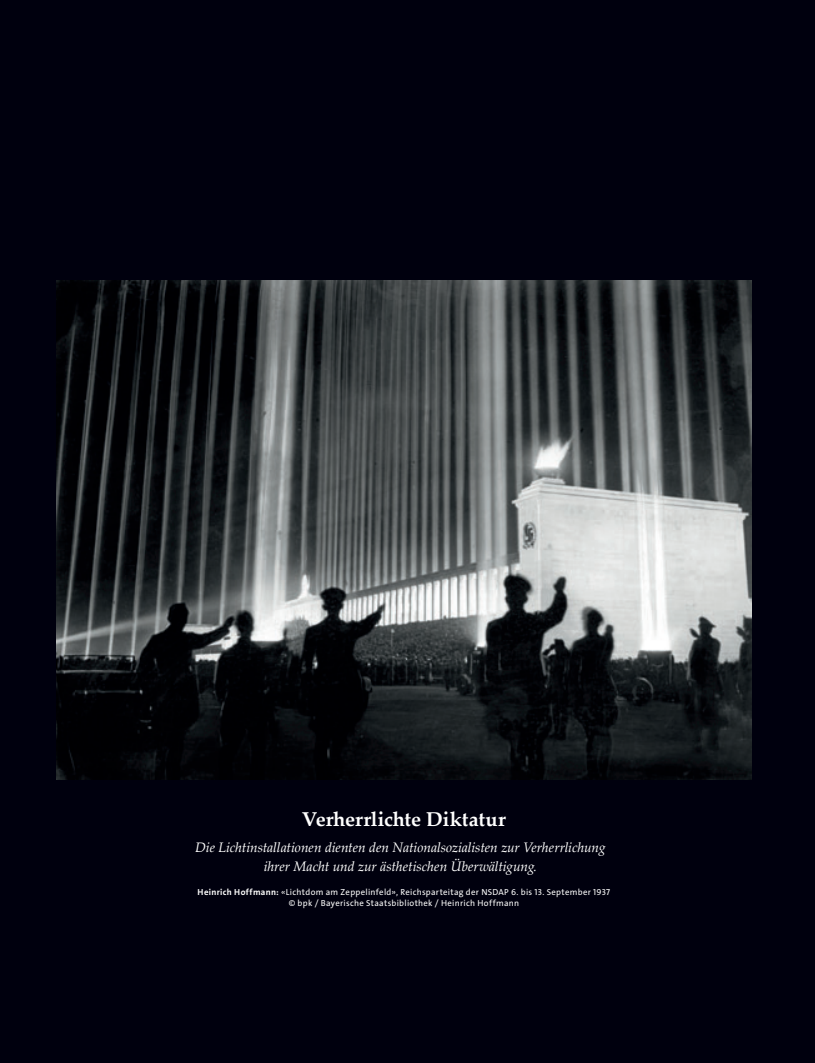
<style>
.page{position:relative;width:815px;height:1063px;background:#00000e}
.page>*{position:absolute;margin:0;border:0;box-sizing:border-box;transform-origin:0 0}
.t1{font:700 20px "Palatino Linotype";color:#fff}
.t2{font:italic 13.75px/18.8px "Palatino Linotype";letter-spacing:-.005em;color:#fff;text-align:center}
.t3{font:8.75px/11.8px "The Sans LP5 Plain";letter-spacing:.035em;color:#fff;text-align:center}
.s1{font-family:"The Sans LP7 Bld"}
</style>
<div class="page">
<img style="left:57px;top:281px;width:694px;height:499px">
<h1 class="t1" style="left:302px;top:805px;width:205px">Verherrlichte Diktatur</h1>
<h2 class="t2" style="left:195px;top:838px;width:412px">Die Lichtinstallationen dienten den Nationalsozialisten zur Verherrlichung ihrer Macht und zur ästhetischen Überwältigung.</h2>
<p class="t3" style="left:198px;top:886px;width:414px"><span class="s1">Heinrich Hoffmann:</span> «Lichtdom am Zeppelinfeld», Reichsparteitag der NSDAP 6. bis 13. September 1937 © bpk / Bayerische Staatsbibliothek / Heinrich Hoffmann</p>
</div>
